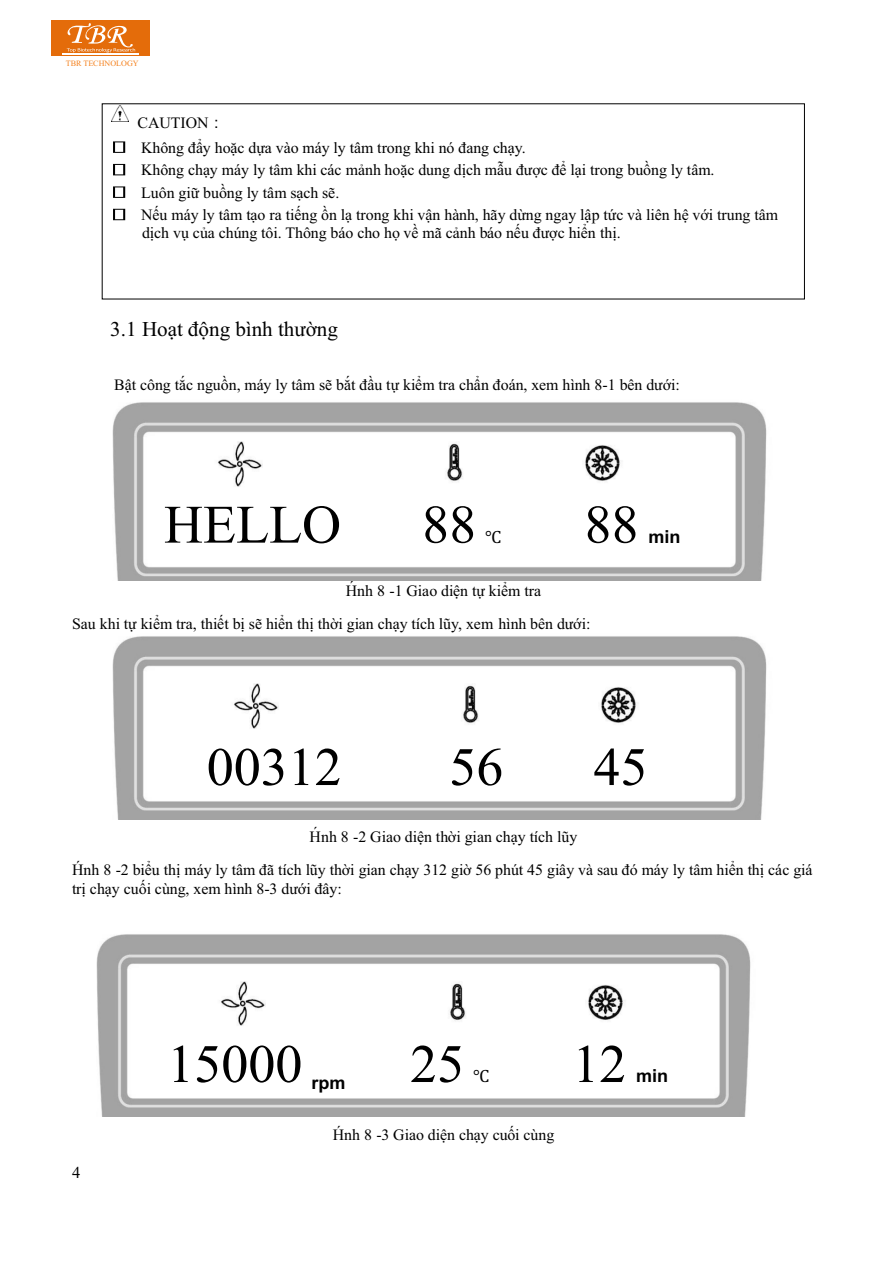
<style>
.page{position:relative;width:895px;height:1265px;background:#fff}
.page>*{position:absolute;margin:0;border:0;box-sizing:border-box;transform-origin:0 0}
.t1{font:54px "Times New Roman";color:#000}
.t2{font:21px "Times New Roman";color:#000}
.t3{font:700 18px "Arial";color:#000}
.t4{font:18px "Cambria Math";color:#000}
.t5{font:16.5px "Times New Roman";color:#000}
.t6{font:15.9px/22.4px "Times New Roman";color:#000}
.t7{font:8.1px "Times New Roman";color:#f5821f}
.s1{font-family:"Arial Unicode MS"}
</style>
<div class="page">
<img style="left:96px;top:934px;width:655px;height:182px">
<img style="left:214px;top:981px;width:415px;height:46px">
<img style="left:167px;top:1034px;width:180px;height:60px">
<img style="left:410px;top:1034px;width:91px;height:60px">
<img style="left:572px;top:1034px;width:97px;height:60px">
<img style="left:103px;top:104px;width:700px;height:117px">
<svg style="left:113px;top:141px;width:12px;height:12px"></svg>
<svg style="left:113px;top:164px;width:12px;height:11px"></svg>
<svg style="left:113px;top:186px;width:12px;height:12px"></svg>
<svg style="left:113px;top:209px;width:12px;height:11px"></svg>
<img style="left:113px;top:402px;width:654px;height:178px">
<img style="left:211px;top:441px;width:415px;height:46px">
<img style="left:164px;top:494px;width:178px;height:60px">
<img style="left:422px;top:494px;width:91px;height:60px">
<img style="left:584px;top:494px;width:97px;height:60px">
<img style="left:113px;top:636px;width:654px;height:183px">
<img style="left:227px;top:683px;width:415px;height:46px">
<img style="left:206px;top:737px;width:137px;height:60px">
<img style="left:449px;top:737px;width:55px;height:60px">
<img style="left:593px;top:737px;width:55px;height:60px">
<div style="left:51px;top:21px;width:99px;height:35px;background:#e46c0a"></div>
<svg style="left:66px;top:23px;width:69px;height:29px"></svg>
<hr style="left:62px;top:53px;width:77px;height:2px;background:#fff">
<p class="t7" style="left:66px;top:60px;width:74px">TBR TECHNOLOGY</p>
<p class="t6" style="left:137px;top:112px;width:389px;line-height:25px">CAUTION<span class="s1">：<br></span>Không đẩy hoặc dựa vào máy ly tâm trong khi nó đang chạy.</p>
<p class="t6" style="left:141px;top:160px;width:638px">Không chạy máy ly tâm khi các mảnh hoặc dung dịch mẫu được để lại trong buồng ly tâm.<br>Luôn giữ buồng ly tâm sạch sẽ.<br>Nếu máy ly tâm tạo ra tiếng ồn lạ trong khi vận hành, hãy dừng ngay lập tức và liên hệ với trung tâm</p>
<p class="t6" style="left:142px;top:223px;width:480px">dịch vụ của chúng tôi. Thông báo cho họ về mã cảnh báo nếu được hiển thị.</p>
<h2 class="t2" style="left:110px;top:321px;width:229px">3.1 Hoạt động bình thường</h2>
<p class="t6" style="left:114px;top:375px;width:567px">Bật công tắc nguồn, máy ly tâm sẽ bắt đầu tự kiểm tra chẩn đoán, xem hình 8-1 bên dưới:</p>
<h1 class="t1" style="left:164px;top:505px;width:178px">HELLO</h1>
<h1 class="t1" style="left:422px;top:505px;width:55px">88</h1>
<p class="t4" style="left:485px;top:528px;width:18px">℃</p>
<h1 class="t1" style="left:584px;top:505px;width:55px">88</h1>
<p class="t3" style="left:648px;top:529px;width:34px">min</p>
<p class="t6" style="left:72px;top:575px;width:519px;line-height:33.9px;text-indent:273px">H́nh 8 -1 Giao diện tự kiểm tra<br>Sau khi tự kiểm tra, thiết bị sẽ hiển thị thời gian chạy tích lũy, xem hình bên dưới:</p>
<h1 class="t1" style="left:206px;top:747px;width:136px">00312</h1>
<h1 class="t1" style="left:449px;top:747px;width:55px">56</h1>
<h1 class="t1" style="left:593px;top:747px;width:55px">45</h1>
<p class="t6" style="left:72px;top:821px;width:741px;line-height:33.6px;text-align:center">H́nh 8 -2 Giao diện thời gian chạy tích lũy<br>H́nh 8 -2 biểu thị máy ly tâm đã tích lũy thời gian chạy 312 giờ 56 phút 45 giây và sau đó máy ly tâm hiển thị các giá</p>
<p class="t6" style="left:72px;top:878px;width:271px">trị chạy cuối cùng, xem hình 8-3 dưới đây:</p>
<p class="t5" style="left:72px;top:1166px;width:10px">4</p>
<h1 class="t1" style="left:167px;top:1044px;width:137px">15000</h1>
<p class="t3" style="left:311px;top:1075px;width:36px">rpm</p>
<h1 class="t1" style="left:410px;top:1044px;width:55px">25</h1>
<p class="t4" style="left:473px;top:1068px;width:18px">℃</p>
<p class="t6" style="left:332px;top:1125px;width:223px">H́nh 8 -3 Giao diện chạy cuối cùng</p>
<h1 class="t1" style="left:572px;top:1044px;width:55px">12</h1>
<p class="t3" style="left:636px;top:1068px;width:34px">min</p>
</div>
